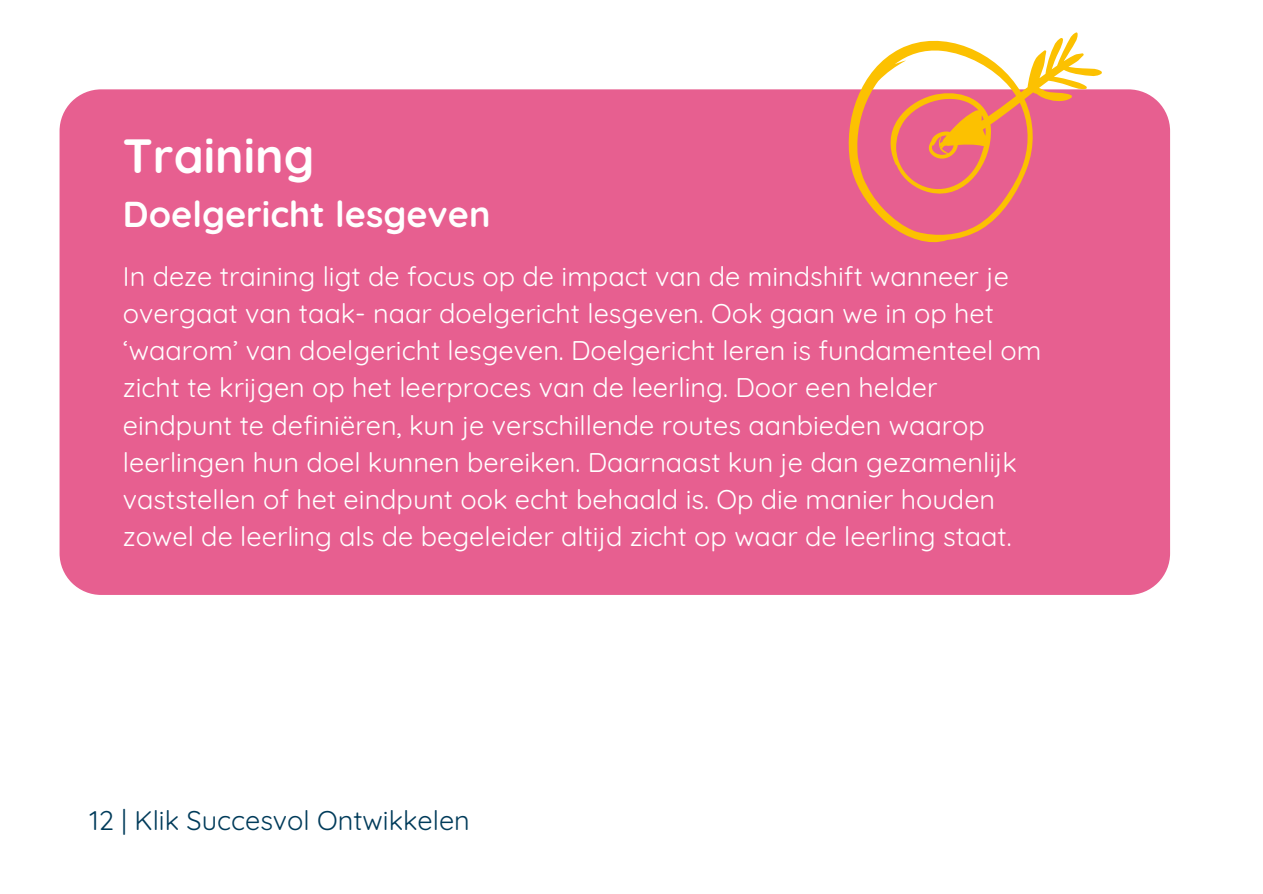
<style>
.page{position:relative;width:1263px;height:894px;background:#fff}
.page>*{position:absolute;margin:0;border:0;box-sizing:border-box;transform-origin:0 0}
.t1{font:700 48px "Quicksand";color:#fff}
.t2{font:700 36px "Quicksand";color:#fff}
.t3{font:27px/37.2px "Quicksand";color:#fff}
.t4{font:27px "Quicksand";color:#003b5a}
</style>
<div class="page">
<div style="left:60px;top:89px;width:1110px;height:505px;background:#e75f90"></div>
<svg style="left:843px;top:32px;width:259px;height:214px;fill:#e75f90"></svg>
<p class="t1" style="left:123px;top:125px;width:193px">Training</p>
<p class="t2" style="left:123px;top:191px;width:369px">Doelgericht lesgeven</p>
<p class="t3" style="left:123px;top:257px;width:920px">In deze training ligt de focus op de impact van de mindshift wanneer je overgaat van taak- naar doelgericht lesgeven. Ook gaan we in op het ‘waarom’ van doelgericht lesgeven. Doelgericht leren is fundamenteel om zicht te krijgen op het leerproces van de leerling. Door een helder eindpunt te definiëren, kun je verschillende routes aanbieden waarop leerlingen hun doel kunnen bereiken. Daarnaast kun je dan gezamenlijk vaststellen of het eindpunt ook echt behaald is. Op die manier houden zowel de leerling als de begeleider altijd zicht op waar de leerling staat.</p>
<h1 class="t4" style="left:89px;top:802px;width:382px">12 | Klik Succesvol Ontwikkelen</h1>
</div>
